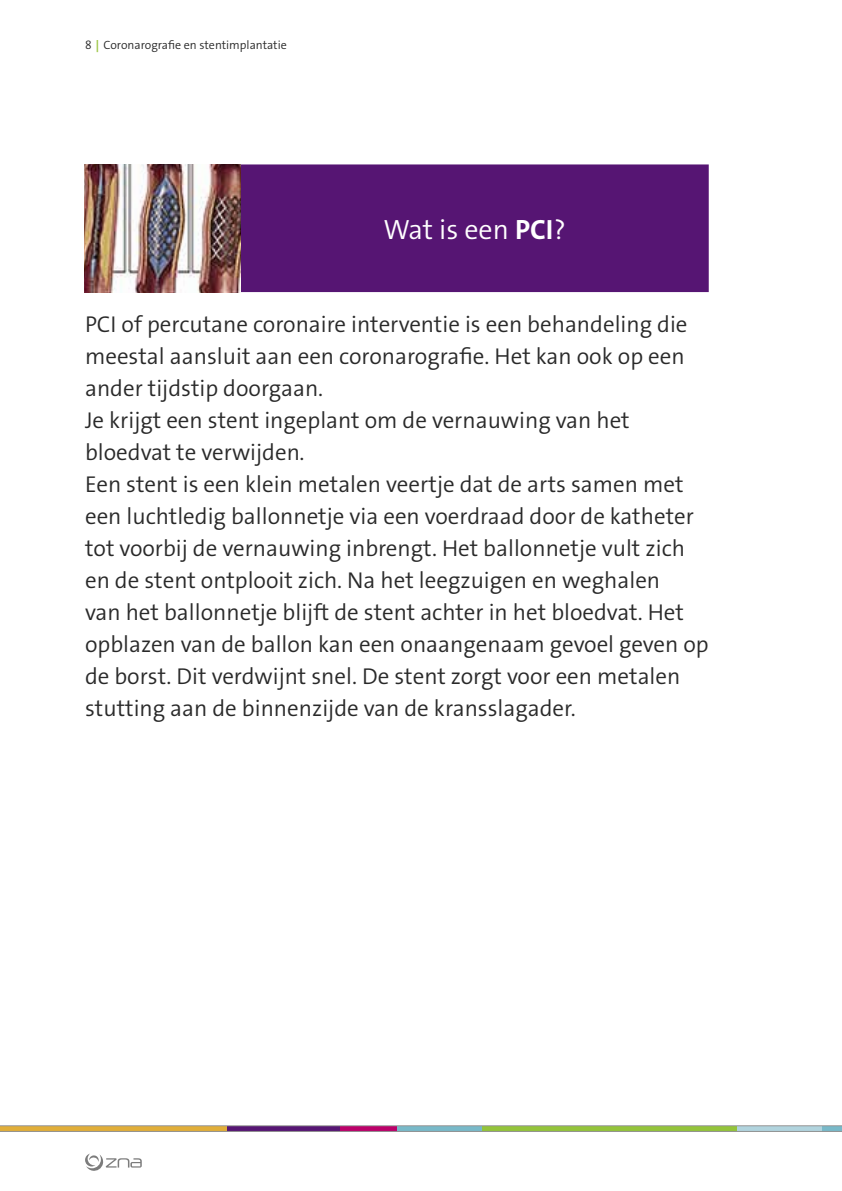
<style>
.page{position:relative;width:842px;height:1191px;background:#fff}
.page>*{position:absolute;margin:0;border:0;box-sizing:border-box;transform-origin:0 0}
.t1{font:300 28px "The Sans Os F";color:#fff}
.t2{font:300 23px/32px "The Sans Os F";color:#292929}
.t3{font:300 12px "The Sans Os F";color:#292929}
.s1{font-weight:700;color:#a1c94e}
.s2{font-weight:700}
</style>
<div class="page">
<svg style="left:0;top:1125px;width:842px;height:6px;background:#a39c75"></svg>
<svg style="left:85px;top:1153px;width:57px;height:18px"></svg>
<div style="left:241px;top:164px;width:468px;height:128px;background:#561573"></div>
<img style="left:85px;top:164px;width:156px;height:128px">
<p class="t3" style="left:85px;top:37px;width:203px">8<span class="s1">↕</span>Coronarografie en stentimplantatie</p>
<p class="t1" style="left:383px;top:211px;width:184px">Wat is een <span class="s2">PCI</span>?</p>
<p class="t2" style="left:85px;top:308px;width:625px">PCI of percutane coronaire interventie is een behandeling die meestal aansluit aan een coronarografie. Het kan ook op een ander tijdstip doorgaan.<br>Je krijgt een stent ingeplant om de vernauwing van het bloedvat te verwijden.<br>Een stent is een klein metalen veertje dat de arts samen met een luchtledig ballonnetje via een voerdraad door de katheter tot voorbij de vernauwing inbrengt. Het ballonnetje vult zich en de stent ontplooit zich. Na het leegzuigen en weghalen<br>van het ballonnetje blijft de stent achter in het bloedvat. Het opblazen van de ballon kan een onaangenaam gevoel geven op de borst. Dit verdwijnt snel. De stent zorgt voor een metalen stutting aan de binnenzijde van de kransslagader.</p>
</div>
